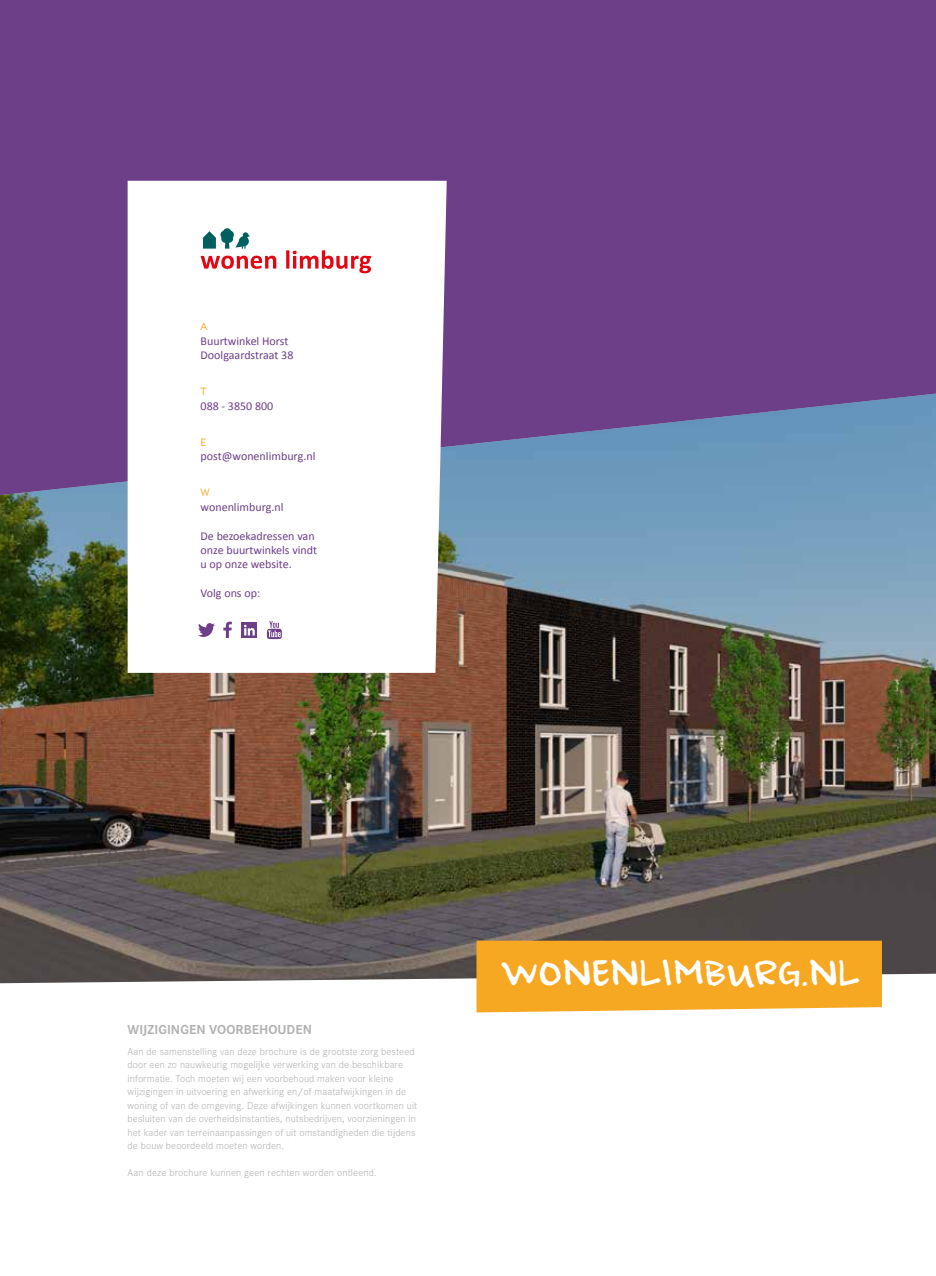
<style>
.page{position:relative;width:936px;height:1276px;background:#fff}
.page>*{position:absolute;margin:0;border:0;box-sizing:border-box;transform-origin:0 0}
.t1{font:39px "Ampersand";color:#fff;scale:1.07 1}
.t2{font:700 13.5px "Corporate S";letter-spacing:.005em;color:#b3b2b2}
.t3{font:12px/14.4px "Calibri";color:#6d3f88}
.t4{font:300 10.5px/13.5px "Corporate S";letter-spacing:.01em;color:#b3b2b2}
.t5{font:10.5px "Geometric 415 BT Lite A";color:#f7a823}
</style>
<div class="page">
<img style="left:0;top:502px;width:935px;height:481px">
<svg style="left:0;top:0;width:935px;height:502px;background:#6c498d"></svg>
<svg style="left:128px;top:181px;width:318px;height:492px"></svg>
<div style="left:197px;top:219px;width:179px;height:57px;background:#fff"></div>
<svg style="left:203px;top:228px;width:47px;height:21px"></svg>
<svg style="left:201px;top:256px;width:75px;height:13px"></svg>
<svg style="left:286px;top:250px;width:85px;height:23px"></svg>
<div style="left:476px;top:940px;width:405px;height:72px;background:#f7a823"></div>
<svg style="left:267px;top:621px;width:15px;height:18px"></svg>
<svg style="left:223px;top:621px;width:9px;height:17px"></svg>
<div style="left:241px;top:622px;width:16px;height:16px;background:#6d3f88"></div>
<svg style="left:244px;top:625px;width:11px;height:10px"></svg>
<svg style="left:198px;top:623px;width:17px;height:14px"></svg>
<p class="t5" style="left:200px;top:320px;width:8px">A</p>
<p class="t3" style="left:200px;top:333px;width:94px">Buurtwinkel Horst<br>Doolgaardstraat 38</p>
<p class="t5" style="left:200px;top:385px;width:8px">T</p>
<p class="t3" style="left:200px;top:398px;width:74px">088 - 3850 800</p>
<p class="t5" style="left:200px;top:436px;width:7px">E</p>
<p class="t3" style="left:200px;top:449px;width:116px">post@wonenlimburg.nl</p>
<p class="t5" style="left:200px;top:486px;width:11px">W</p>
<p class="t3" style="left:200px;top:500px;width:84px">wonenlimburg.nl</p>
<p class="t3" style="left:200px;top:528px;width:118px">De bezoekadressen van onze buurtwinkels vindt u op onze website.</p>
<p class="t3" style="left:200px;top:586px;width:61px">Volg ons op:</p>
<p class="t2" style="left:128px;top:1020px;width:186px">WIJZIGINGEN VOORBEHOUDEN</p>
<p class="t4" style="left:128px;top:1044px;width:291px">Aan de samenstelling van deze brochure is de grootste zorg besteed door een zo nauwkeurig mogelijke verwerking van de beschikbare informatie. Toch moeten wij een voorbehoud maken voor kleine wijzigingen in uitvoering en afwerking en/of maatafwijkingen in de woning of van de omgeving. Deze afwijkingen kunnen voortkomen uit besluiten van de overheidsinstanties, nutsbedrijven, voorzieningen in het kader van terreinaanpassingen of uit omstandigheden die tijdens de bouw beoordeeld moeten worden.</p>
<p class="t4" style="left:128px;top:1165px;width:251px">Aan deze brochure kunnen geen rechten worden ontleend.</p>
<h1 class="t1" style="left:500px;top:954px;width:338px">WONENLIMBURG.NL</h1>
</div>
